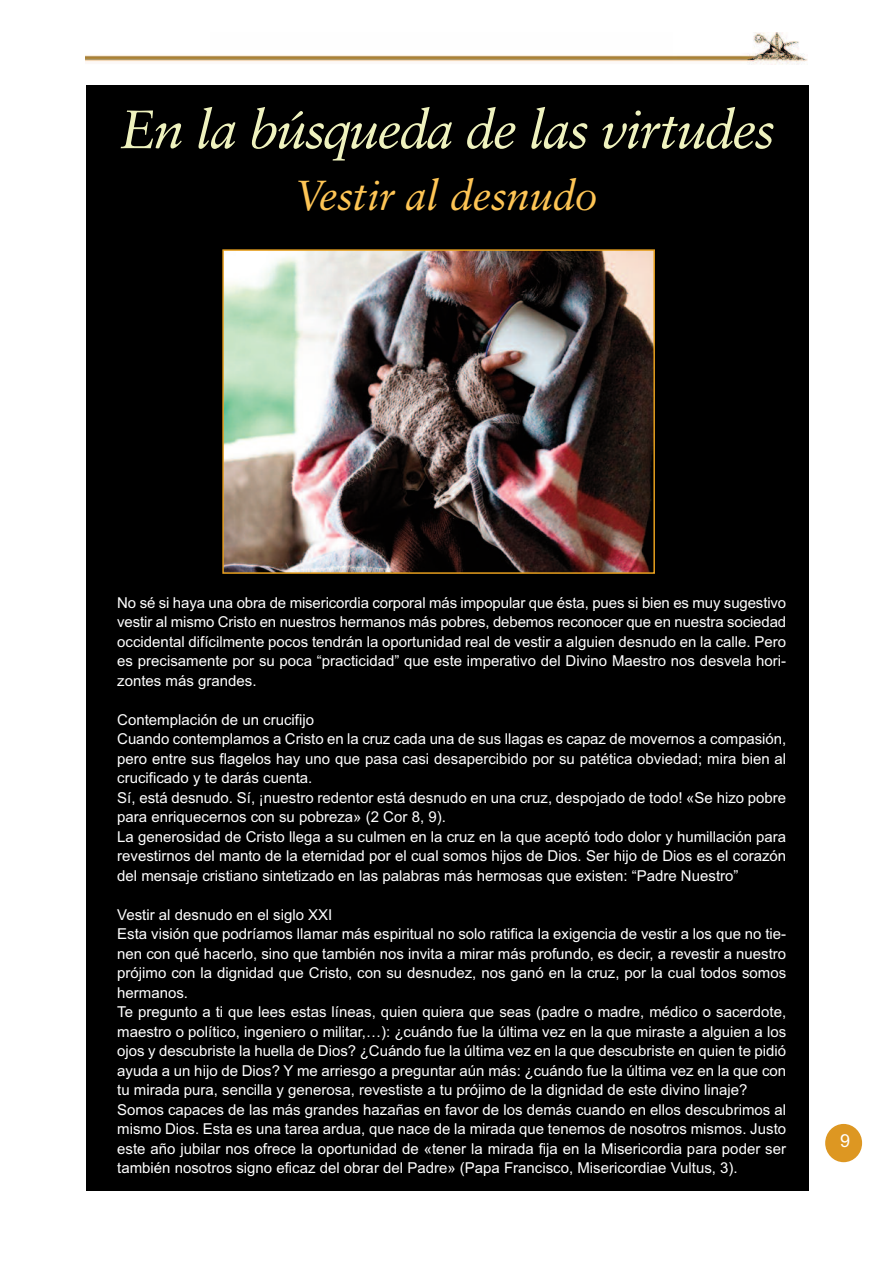
<style>
.page{position:relative;width:893px;height:1263px;background:#fff}
.page>*{position:absolute;margin:0;border:0;box-sizing:border-box;transform-origin:0 0}
.t1{font:54px "Classical Garamond HU Italic";letter-spacing:-.025em;color:#eff2be}
.t2{font:42px "Classical Garamond HU Italic";color:#fec555}
.t3{font:18px "Arial";color:#fff}
.t4{font:15px/19.5px "Arial";color:#fff}
</style>
<div class="page">
<div style="left:825px;top:1124px;width:37px;height:38px;background:#dd9722;border-radius:50%"></div>
<img style="left:85px;top:32px;width:723px;height:33px">
<div style="left:86px;top:85px;width:723px;height:1106px;background:#000"></div>
<img style="left:225px;top:252px;width:427px;height:319px">
<div style="left:222px;top:249px;width:433px;height:325px;border:2px solid #e59e1e"></div>
<h1 class="t1" style="left:122px;top:98px;width:655px">En la búsqueda de las virtudes</h1>
<h2 class="t2" style="left:298px;top:171px;width:302px">Vestir al desnudo</h2>
<p class="t4" style="left:117px;top:593px;width:670px;text-align:justify">No sé si haya una obra de misericordia corporal más impopular que ésta, pues si bien es muy sugestivo vestir al mismo Cristo en nuestros hermanos más pobres, debemos reconocer que en nuestra sociedad occidental difícilmente pocos tendrán la oportunidad real de vestir a alguien desnudo en la calle. Pero es precisamente por su poca “practicidad” que este imperativo del Divino Maestro nos desvela hori&shy;zontes más grandes.</p>
<p class="t4" style="left:117px;top:710px;width:670px">Contemplación de un crucifijo<br>Cuando contemplamos a Cristo en la cruz cada una de sus llagas es capaz de movernos a compasión, pero entre sus flagelos hay uno que pasa casi desapercibido por su patética obviedad; mira bien al crucificado y te darás cuenta.<br>Sí, está desnudo. Sí, ¡nuestro redentor está desnudo en una cruz, despojado de todo! «Se hizo pobre para enriquecernos con su pobreza» (2 Cor 8, 9).<br>La generosidad de Cristo llega a su culmen en la cruz en la que aceptó todo dolor y humillación para revestirnos del manto de la eternidad por el cual somos hijos de Dios. Ser hijo de Dios es el corazón del mensaje cristiano sintetizado en las palabras más hermosas que existen: “Padre Nuestro”</p>
<p class="t4" style="left:117px;top:905px;width:671px">Vestir al desnudo en el siglo XXI<br>Esta visión que podríamos llamar más espiritual no solo ratifica la exigencia de vestir a los que no tie&shy;nen con qué hacerlo, sino que también nos invita a mirar más profundo, es decir, a revestir a nuestro prójimo con la dignidad que Cristo, con su desnudez, nos ganó en la cruz, por la cual todos somos hermanos.<br>Te pregunto a ti que lees estas líneas, quien quiera que seas (padre o madre, médico o sacerdote, maestro o político, ingeniero o militar,…): ¿cuándo fue la última vez en la que miraste a alguien a los ojos y descubriste la huella de Dios? ¿Cuándo fue la última vez en la que descubriste en quien te pidió ayuda a un hijo de Dios? Y me arriesgo a preguntar aún más: ¿cuándo fue la última vez en la que con tu mirada pura, sencilla y generosa, revestiste a tu prójimo de la dignidad de este divino linaje?<br>Somos capaces de las más grandes hazañas en favor de los demás cuando en ellos descubrimos al mismo Dios. Esta es una tarea ardua, que nace de la mirada que tenemos de nosotros mismos. Justo este año jubilar nos ofrece la oportunidad de «tener la mirada fija en la Misericordia para poder ser también nosotros signo eficaz del obrar del Padre» (Papa Francisco, Misericordiae Vultus, 3).</p>
<p class="t3" style="left:840px;top:1130px;width:12px">9</p>
</div>
